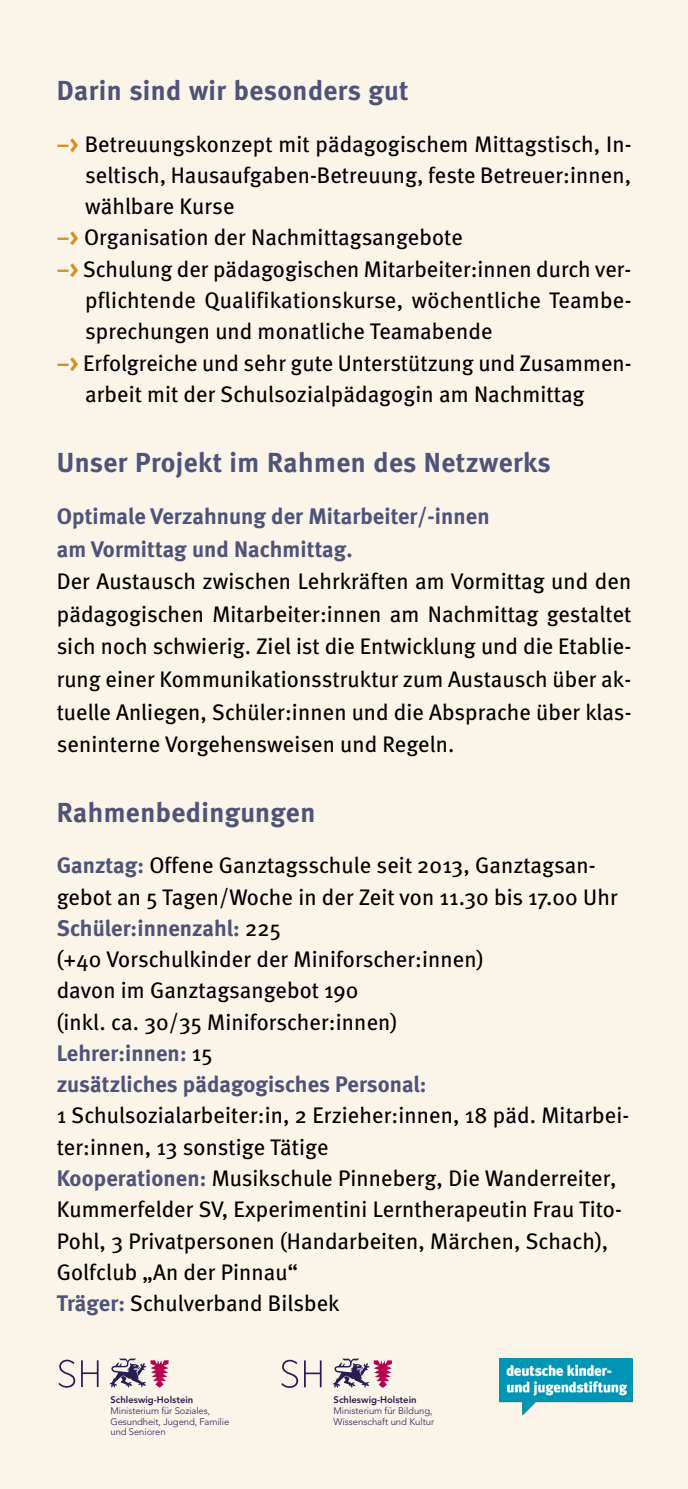
<style>
.page{position:relative;width:688px;height:1489px;background:#fff}
.page>*{position:absolute;margin:0;border:0;box-sizing:border-box;transform-origin:0 0}
.t1{font:700 27.5px "Meta";letter-spacing:.015em;color:#4f537a}
.t2{font:22.5px/31.2px "Meta";letter-spacing:.005em;color:#000}
.t3{font:700 22.5px/32.5px "Meta";letter-spacing:.005em;color:#4f537a}
.t4{font:300 9.5px/11px "Avenir";letter-spacing:-.01em;color:#261d53}
.t5{font:800 9.5px "Avenir";color:#261d53}
.s1{font-weight:700;color:#d49021}
.s2{font-weight:700;color:#4f537a}
</style>
<div class="page">
<div style="left:0;top:0;width:687px;height:1488px;background:#fbf4e9"></div>
<svg style="left:110px;top:1358px;width:58px;height:29px"></svg>
<svg style="left:58px;top:1359px;width:17px;height:28px"></svg>
<svg style="left:81px;top:1360px;width:17px;height:26px"></svg>
<svg style="left:332px;top:1358px;width:60px;height:29px"></svg>
<svg style="left:281px;top:1359px;width:17px;height:28px"></svg>
<svg style="left:304px;top:1360px;width:17px;height:27px"></svg>
<img style="left:500px;top:1358px;width:132px;height:55px">
<p class="t1" style="left:57px;top:81px;width:353px">Darin sind wir besonders gut</p>
<p class="t2" style="left:57px;top:130px;width:576px"><span class="s1">–&gt;</span> Betreuungskonzept mit pädagogischem Mittagstisch, In-</p>
<p class="t2" style="left:85px;top:162px;width:547px">seltisch, Hausaufgaben-Betreuung, feste Betreuer:innen,</p>
<p class="t2" style="left:85px;top:193px;width:151px">wählbare Kurse</p>
<p class="t2" style="left:57px;top:224px;width:407px"><span class="s1">–&gt;</span> Organisation der Nachmittagsangebote</p>
<p class="t2" style="left:57px;top:255px;width:575px"><span class="s1">–&gt;</span> Schulung der pädagogischen Mitarbeiter:innen durch ver-</p>
<p class="t2" style="left:85px;top:287px;width:547px">pflichtende Qualifikationskurse, wöchentliche Teambe-</p>
<p class="t2" style="left:85px;top:318px;width:409px">sprechungen und monatliche Teamabende</p>
<p class="t2" style="left:57px;top:349px;width:576px"><span class="s1">–&gt;</span> Erfolgreiche und sehr gute Unterstützung und Zusammen-</p>
<p class="t2" style="left:85px;top:380px;width:501px">arbeit mit der Schulsozialpädagogin am Nachmittag</p>
<p class="t1" style="left:57px;top:453px;width:495px">Unser Projekt im Rahmen des Netzwerks</p>
<p class="t3" style="left:57px;top:502px;width:434px">Optimale Verzahnung der Mitarbeiter/-innen am Vormittag und Nachmittag.</p>
<p class="t2" style="left:57px;top:567px;width:576px;line-height:32.5px;text-align:justify">Der Austausch zwischen Lehrkräften am Vormittag und den pädagogischen Mitarbeiter:innen am Nachmittag gestaltet sich noch schwierig. Ziel ist die Entwicklung und die Etablie&shy;rung einer Kommunikationsstruktur zum Austausch über ak&shy;tuelle Anliegen, Schüler:innen und die Absprache über klas&shy;seninterne Vorgehensweisen und Regeln.</p>
<p class="t1" style="left:57px;top:803px;width:260px">Rahmenbedingungen</p>
<p class="t2" style="left:57px;top:852px;width:562px"><span class="s2">Ganztag:</span> Offene Ganztagsschule seit 2013, Ganztagsan&shy;gebot an 5 Tagen/Woche in der Zeit von 11.30 bis 17.00 Uhr <span class="s2">Schüler:innenzahl:</span> 225<br>(+40 Vorschulkinder der Miniforscher:innen)<br>davon im Ganztagsangebot 190<br>(inkl. ca. 30/35 Miniforscher:innen)<br><span class="s2">Lehrer:innen:</span> 15<br><span class="s2">zusätzliches pädagogisches Personal:</span></p>
<p class="t2" style="left:57px;top:1102px;width:574px">1 Schulsozialarbeiter:in, 2 Erzieher:innen, 18 päd. Mitarbei&shy;ter:innen, 13 sonstige Tätige<br><span class="s2">Kooperationen:</span> Musikschule Pinneberg, Die Wanderreiter, Kummerfelder SV, Experimentini Lerntherapeutin Frau Tito-Pohl, 3 Privatpersonen (Handarbeiten, Märchen, Schach), Golfclub „An der Pinnau“<br><span class="s2">Träger:</span> Schulverband Bilsbek</p>
<p class="t5" style="left:110px;top:1395px;width:84px">Schleswig-Holstein</p>
<p class="t4" style="left:110px;top:1405px;width:120px">Ministerium für Soziales,<br>Gesundheit, Jugend, Familie und Senioren</p>
<p class="t5" style="left:333px;top:1395px;width:84px">Schleswig-Holstein</p>
<p class="t4" style="left:333px;top:1405px;width:102px">Ministerium für Bildung,<br>Wissenschaft und Kultur</p>
</div>
